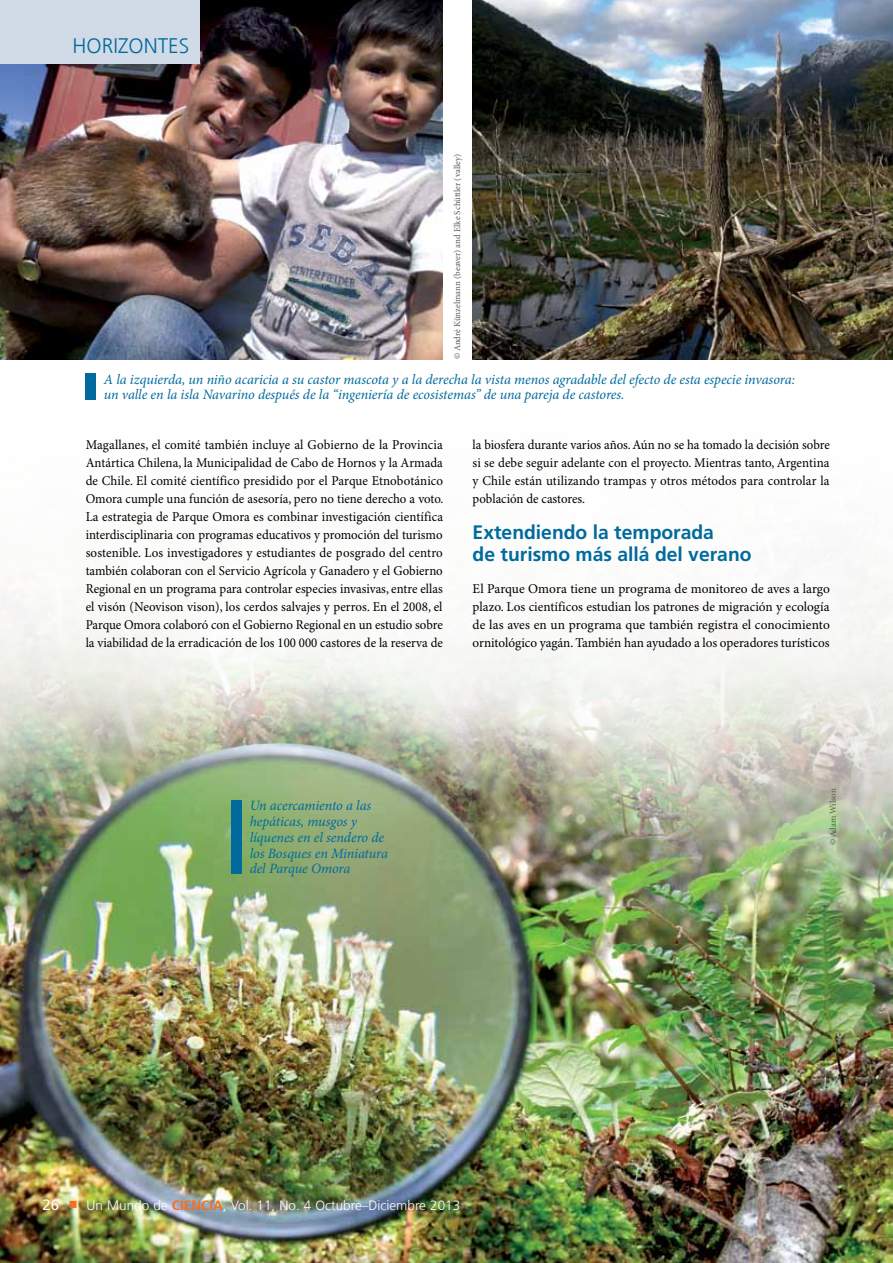
<style>
.page{position:relative;width:893px;height:1263px;background:#fff}
.page>*{position:absolute;margin:0;border:0;box-sizing:border-box;transform-origin:0 0}
.t1{font:300 21px "Frutiger LT Com";color:#006a9d}
.t2{font:700 19.5px/22.5px "Frutiger LT Com";color:#006a9d}
.t3{font:italic 14.25px/15.8px "Minion Pro";letter-spacing:-.005em;color:#006a9d}
.t4{font:13.5px/18px "Minion Pro";color:#000;text-align:justify;scale:.96 1}
.t5{font:13.5px/18px "Minion Pro";color:#000;text-align:justify}
.t6{font:13.5px/18px "Minion Pro";color:#000;text-align:justify;scale:.95 1}
.t7{font:300 13.5px "Frutiger LT Com";color:#fff}
.t8{font:9px "Minion Pro";color:#58595b}
.s1{font-weight:400;font-size:15px}
.s2{color:#f36f21}
.s3{font-weight:700;color:#f36f21}
</style>
<div class="page">
<img style="left:472px;top:0;width:421px;height:359px">
<img style="left:0;top:0;width:442px;height:359px">
<img style="left:0;top:384px;width:893px;height:879px">
<div style="left:85px;top:373px;width:10px;height:27px;background:#006a9d"></div>
<div style="left:231px;top:800px;width:10px;height:73px;background:#006a9d"></div>
<div style="left:0;top:0;width:200px;height:64px;background:#d1dbe8"></div>
<h1 class="t1" style="left:73px;top:34px;width:118px">HORIZONTES</h1>
<p class="t8" style="left:452px;top:359px;width:207px;rotate:-90deg">© André Künzelmann (beaver) and Elke Schüttler (valley)</p>
<p class="t3" style="left:104px;top:371px;width:693px">A la izquierda, un niño acaricia a su castor mascota y a la derecha la vista menos agradable del efecto de esta especie invasora: un valle en la isla Navarino después de la “ingeniería de ecosistemas” de una pareja de castores.</p>
<p class="t4" style="left:86px;top:437px;width:374px">Magallanes, el comité también incluye al Gobierno de la Provincia Antártica Chilena, la Municipalidad de Cabo de Hornos y la Armada de Chile. El comité científico presidido por el Parque Etnobotánico Omora cumple una función de asesoría, pero no tiene derecho a voto.<br>La estrategia de Parque Omora es combinar investigación científica interdisciplinaria con programas educativos y promoción del turismo sostenible. Los investigadores y estudiantes de posgrado del centro también colaboran con el Servicio Agrícola y Ganadero y el Gobierno Regional en un programa para controlar especies invasivas, entre ellas el visón (Neovison vison), los cerdos salvajes y perros. En el 2008, el Parque Omora colaboró con el Gobierno Regional en un estudio sobre la viabilidad de la erradicación de los 100 000 castores de la reserva de</p>
<p class="t6" style="left:473px;top:437px;width:377px">la biosfera durante varios años. Aún no se ha tomado la decisión sobre si se debe seguir adelante con el proyecto. Mientras tanto, Argentina y Chile están utilizando trampas y otros métodos para controlar la población de castores.</p>
<h2 class="t2" style="left:473px;top:521px;width:280px">Extendiendo la temporada<br>de turismo más allá del verano</h2>
<p class="t5" style="left:473px;top:581px;width:359px">El Parque Omora tiene un programa de monitoreo de aves a largo plazo. Los científicos estudian los patrones de migración y ecología de las aves en un programa que también registra el conocimiento ornitológico yagán. También han ayudado a los operadores turísticos</p>
<p class="t3" style="left:250px;top:798px;width:140px">Un acercamiento a las hepáticas, musgos y líquenes en el sendero de los Bosques en Miniatura del Parque Omora</p>
<p class="t7" style="left:43px;top:1197px;width:419px"><span class="s1">26</span> <span class="s2">○</span> Un Mundo de <span class="s3">CIENCIA</span>, Vol. 11, No. 4 Octubre–Diciembre 2013</p>
<p class="t8" style="left:827px;top:845px;width:58px;rotate:-90deg">© Adam Wilson</p>
</div>
